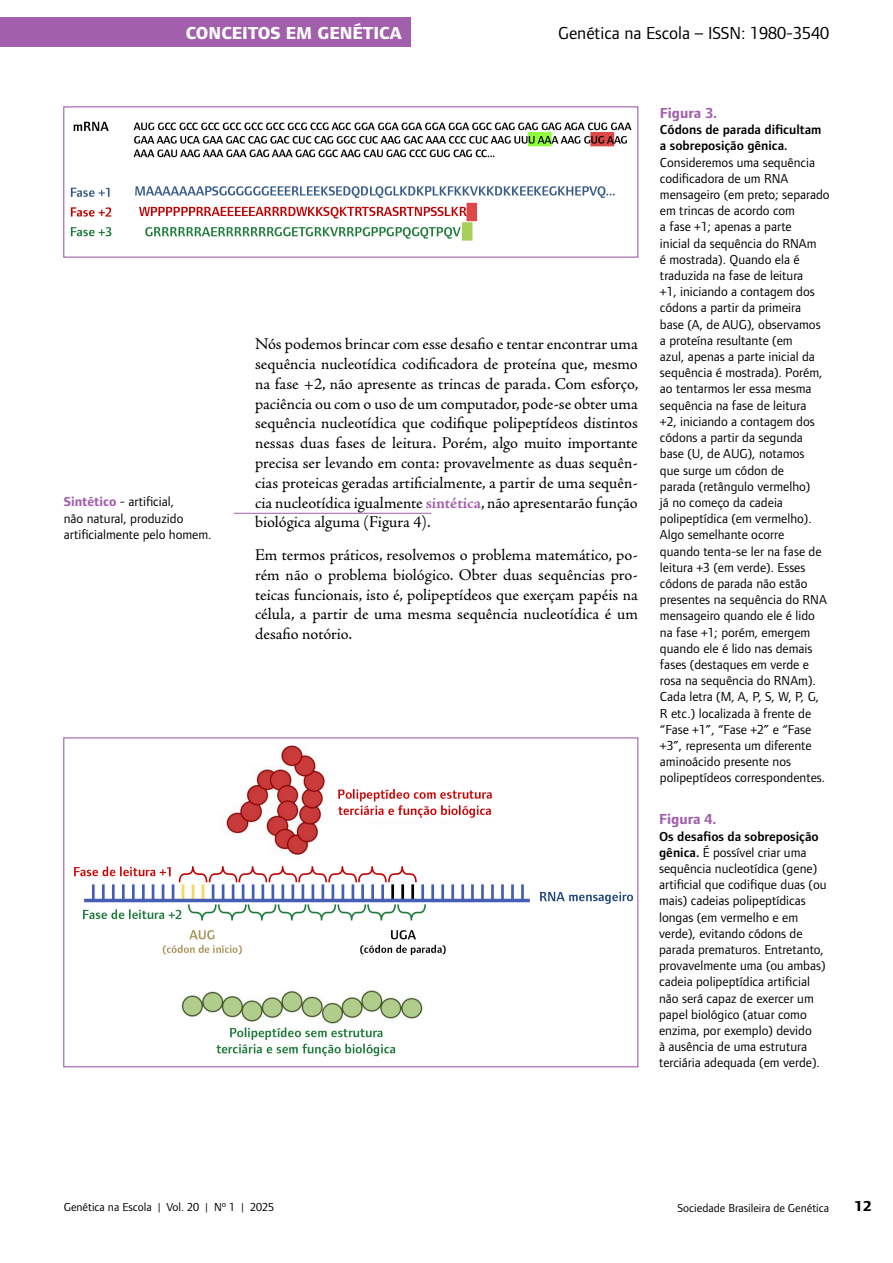
<style>
.page{position:relative;width:893px;height:1263px;background:#fff}
.page>*{position:absolute;margin:0;border:0;box-sizing:border-box;transform-origin:0 0}
.t1{font:18px "Foundry Form Sans";color:#000}
.t2{font:800 18px "Foundry Form Sans";color:#fff}
.t3{font:16.5px/19.8px "Adobe Jenson Pro";color:#000;text-align:justify}
.t4{font:700 15px "Foundry Form Sans";color:#a25fac}
.t5{font:800 15px "Foundry Form Sans";color:#000}
.t6{font:13.5px/16.2px "Foundry Form Sans";color:#000}
.t7{font:12px "Foundry Form Sans";color:#000}
.s1{font-weight:700;color:#a25fac}
.s2{font-weight:600}
</style>
<div class="page">
<img style="left:70px;top:121px;width:562px;height:120px">
<div style="left:63px;top:106px;width:575px;height:152px;border:1px solid #a25fac"></div>
<img style="left:74px;top:745px;width:560px;height:312px">
<hr style="left:234px;top:513px;width:197px;height:1px;background:#a25fac">
<div style="left:0;top:17px;width:411px;height:30px;background:#a25fac"></div>
<h1 class="t2" style="left:186px;top:23px;width:218px">CONCEITOS EM GENÉTICA</h1>
<h1 class="t1" style="left:558px;top:23px;width:273px">Genética na Escola – ISSN: 1980-3540</h1>
<p class="t6" style="left:64px;top:494px;width:149px"><span class="s1">Sintético</span> - artificial,<br>não natural, produzido artificialmente pelo homem.</p>
<p class="t3" style="left:255px;top:334px;width:385px">Nós podemos brincar com esse desafio e tentar encontrar uma sequência nucleotídica codificadora de proteína que, mesmo na fase +2, não apresente as trincas de parada. Com esforço, paciência ou com o uso de um computador, pode-se obter uma sequência nucleotídica que codifique polipeptídeos distintos nessas duas fases de leitura. Porém, algo muito importante precisa ser levando em conta: provavelmente as duas sequên&shy;cias proteicas geradas artificialmente, a partir de uma sequên&shy;cia nucleotídica igualmente <span class="s1">sintética</span>, não apresentarão função biológica alguma (Figura 4).</p>
<p class="t3" style="left:255px;top:545px;width:384px">Em termos práticos, resolvemos o problema matemático, po&shy;rém não o problema biológico. Obter duas sequências pro&shy;teicas funcionais, isto é, polipeptídeos que exerçam papéis na célula, a partir de uma mesma sequência nucleotídica é um desafio notório.</p>
<p class="t4" style="left:660px;top:105px;width:59px">Figura 3.</p>
<p class="t6" style="left:660px;top:122px;width:171px"><span class="s2">Códons de parada dificultam a sobreposição gênica.<br></span>Consideremos uma sequência codificadora de um RNA mensageiro (em preto; separado em trincas de acordo com<br>a fase +1; apenas a parte<br>inicial da sequência do RNAm<br>é mostrada). Quando ela é traduzida na fase de leitura<br>+1, iniciando a contagem dos códons a partir da primeira<br>base (A, de AUG), observamos a proteína resultante (em<br>azul, apenas a parte inicial da sequência é mostrada). Porém, ao tentarmos ler essa mesma sequência na fase de leitura<br>+2, iniciando a contagem dos códons a partir da segunda base (U, de AUG), notamos<br>que surge um códon de<br>parada (retângulo vermelho)<br>já no começo da cadeia polipeptídica (em vermelho).<br>Algo semelhante ocorre<br>quando tenta-se ler na fase de leitura +3 (em verde). Esses códons de parada não estão presentes na sequência do RNA mensageiro quando ele é lido na fase +1; porém, emergem quando ele é lido nas demais fases (destaques em verde e rosa na sequência do RNAm).<br>Cada letra (M, A, P, S, W, P, G,<br>R etc.) localizada à frente de “Fase +1”, “Fase +2” e “Fase +3”, representa um diferente aminoácido presente nos polipeptídeos correspondentes.</p>
<p class="t4" style="left:659px;top:811px;width:59px">Figura 4.</p>
<p class="t6" style="left:659px;top:828px;width:169px"><span class="s2">Os desafios da sobreposição gênica.</span> É possível criar uma sequência nucleotídica (gene) artificial que codifique duas (ou mais) cadeias polipeptídicas longas (em vermelho e em verde), evitando códons de parada prematuros. Entretanto, provavelmente uma (ou ambas) cadeia polipeptídica artificial não será capaz de exercer um papel biológico (atuar como enzima, por exemplo) devido<br>à ausência de uma estrutura terciária adequada (em verde).</p>
<p class="t7" style="left:64px;top:1200px;width:212px">Genética na Escola | Vol. 20 | Nº 1 | 2025</p>
<p class="t7" style="left:677px;top:1202px;width:153px">Sociedade Brasileira de Genética</p>
<p class="t5" style="left:855px;top:1198px;width:19px">12</p>
</div>
